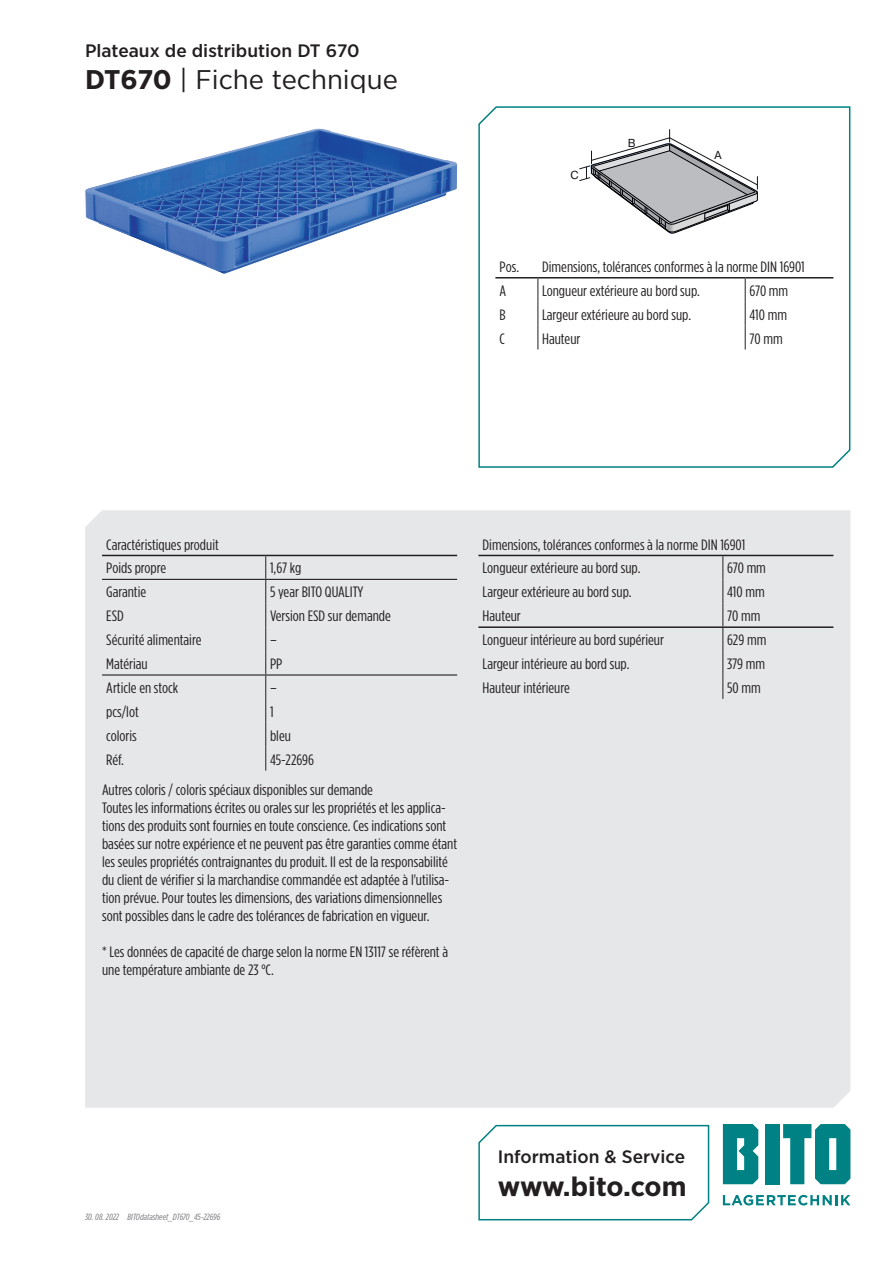
<style>
.page{position:relative;width:893px;height:1263px;background:#fff}
.page>*{position:absolute;margin:0;border:0;box-sizing:border-box;transform-origin:0 0}
.t1{font:27px "Gotham Narrow";color:#231f20;scale:1.1 1}
.t2{font:700 27px "Gotham Narrow";letter-spacing:-.015em;color:#231f20;scale:1.1 1}
.t3{font:500 18px "Gotham Narrow";color:#231f20;scale:1.1 1}
.t4{font:15px/18px "Gotham Condensed";color:#231f20;scale:1.1 1}
.t5{font:11.55px "Bito Pragmatica";color:#131618}
.t6{font:italic 9px "Gotham Condensed";letter-spacing:-.005em;color:#76787b;scale:1.1 1}
.s1{font-weight:700}
</style>
<div class="page">
<div style="left:85px;top:510px;width:765px;height:598px;background:#e6e7e9"></div>
<svg style="left:723px;top:1195px;width:127px;height:10px"></svg>
<div style="left:765px;top:1124px;width:15px;height:60px;background:#008183"></div>
<svg style="left:723px;top:1124px;width:35px;height:60px;background:#1e8f91"></svg>
<svg style="left:783px;top:1124px;width:67px;height:60px"></svg>
<svg style="left:478px;top:1124px;width:232px;height:97px"></svg>
<svg style="left:478px;top:106px;width:373px;height:362px"></svg>
<hr style="left:102px;top:555px;width:164px;height:1px;background:#231f20">
<hr style="left:266px;top:555px;width:191px;height:1px;background:#231f20">
<hr style="left:102px;top:579px;width:164px;height:1px;background:#231f20">
<hr style="left:266px;top:579px;width:191px;height:1px;background:#231f20">
<hr style="left:102px;top:674px;width:164px;height:1px;background:#231f20">
<hr style="left:266px;top:674px;width:191px;height:1px;background:#231f20">
<svg style="left:265px;top:556px;width:1px;height:215px"></svg>
<hr style="left:478px;top:555px;width:245px;height:1px;background:#231f20">
<hr style="left:723px;top:555px;width:110px;height:1px;background:#231f20">
<hr style="left:478px;top:626px;width:245px;height:2px;background:#231f20">
<hr style="left:723px;top:626px;width:110px;height:2px;background:#231f20">
<svg style="left:722px;top:556px;width:1px;height:143px"></svg>
<img style="left:85px;top:129px;width:372px;height:145px">
<img style="left:581px;top:139px;width:187px;height:99px">
<svg style="left:579px;top:130px;width:179px;height:104px"></svg>
<hr style="left:495px;top:277px;width:43px;height:1px;background:#231f20">
<hr style="left:538px;top:277px;width:207px;height:1px;background:#231f20">
<hr style="left:745px;top:277px;width:88px;height:1px;background:#231f20">
<svg style="left:537px;top:278px;width:1px;height:71px"></svg>
<svg style="left:745px;top:278px;width:1px;height:71px"></svg>
<p class="t3" style="left:85px;top:39px;width:251px">Plateaux de distribution DT 670</p>
<h1 class="t1" style="left:85px;top:63px;width:286px"><span class="s1">DT670</span> | Fiche technique</h1>
<p class="t5" style="left:570px;top:168px;width:10px">C</p>
<p class="t5" style="left:628px;top:136px;width:9px">B</p>
<p class="t5" style="left:714px;top:148px;width:9px">A</p>
<p class="t4" style="left:500px;top:257px;width:19px">Pos.</p>
<p class="t4" style="left:542px;top:257px;width:240px">Dimensions, tolérances conformes à la norme DIN 16901</p>
<p class="t4" style="left:500px;top:281px;width:8px">A</p>
<p class="t4" style="left:542px;top:281px;width:145px">Longueur extérieure au bord sup.</p>
<p class="t4" style="left:749px;top:281px;width:37px">670 mm</p>
<p class="t4" style="left:500px;top:305px;width:7px">B</p>
<p class="t4" style="left:542px;top:305px;width:137px">Largeur extérieure au bord sup.</p>
<p class="t4" style="left:749px;top:305px;width:36px">410 mm</p>
<p class="t4" style="left:500px;top:329px;width:6px">C</p>
<p class="t4" style="left:542px;top:329px;width:36px">Hauteur</p>
<p class="t4" style="left:749px;top:329px;width:32px">70 mm</p>
<p class="t4" style="left:106px;top:532px;width:104px;line-height:23.9px">Caractéristiques produit<br>Poids propre</p>
<p class="t4" style="left:270px;top:559px;width:30px">1,67 kg</p>
<p class="t4" style="left:106px;top:583px;width:38px">Garantie</p>
<p class="t4" style="left:270px;top:583px;width:86px">5 year BITO QUALITY</p>
<p class="t4" style="left:106px;top:607px;width:17px">ESD</p>
<p class="t4" style="left:270px;top:607px;width:111px">Version ESD sur demande</p>
<p class="t4" style="left:106px;top:631px;width:88px">Sécurité alimentaire</p>
<p class="t4" style="left:270px;top:631px;width:8px">–</p>
<p class="t4" style="left:106px;top:655px;width:39px">Matériau</p>
<p class="t4" style="left:270px;top:655px;width:13px">PP</p>
<p class="t4" style="left:106px;top:679px;width:67px">Article en stock</p>
<p class="t4" style="left:270px;top:679px;width:8px">–</p>
<p class="t4" style="left:106px;top:702px;width:31px">pcs/lot</p>
<p class="t4" style="left:270px;top:702px;width:5px">1</p>
<p class="t4" style="left:106px;top:726px;width:29px">coloris</p>
<p class="t4" style="left:270px;top:726px;width:21px">bleu</p>
<p class="t4" style="left:106px;top:750px;width:18px">Réf.</p>
<p class="t4" style="left:270px;top:750px;width:41px">45-22696</p>
<p class="t4" style="left:102px;top:780px;width:324px">Autres coloris / coloris spéciaux disponibles sur demande<br>Toutes les informations écrites ou orales sur les propriétés et les applica&shy;tions des produits sont fournies en toute conscience. Ces indications sont basées sur notre expérience et ne peuvent pas être garanties comme étant les seules propriétés contraignantes du produit. Il est de la responsabilité du client de vérifier si la marchandise commandée est adaptée à l'utilisa&shy;tion prévue. Pour toutes les dimensions, des variations dimensionnelles sont possibles dans le cadre des tolérances de fabrication en vigueur.</p>
<p class="t4" style="left:102px;top:942px;width:316px">* Les données de capacité de charge selon la norme EN 13117 se réfèrent à une température ambiante de 23 °C.</p>
<p class="t4" style="left:483px;top:532px;width:240px;line-height:23.9px">Dimensions, tolérances conformes à la norme DIN 16901<br>Longueur extérieure au bord sup.</p>
<p class="t4" style="left:727px;top:559px;width:37px">670 mm</p>
<p class="t4" style="left:483px;top:583px;width:137px">Largeur extérieure au bord sup.</p>
<p class="t4" style="left:727px;top:583px;width:36px">410 mm</p>
<p class="t4" style="left:483px;top:607px;width:36px">Hauteur</p>
<p class="t4" style="left:727px;top:607px;width:32px">70 mm</p>
<p class="t4" style="left:483px;top:631px;width:166px">Longueur intérieure au bord supérieur</p>
<p class="t4" style="left:727px;top:631px;width:37px">629 mm</p>
<p class="t4" style="left:483px;top:655px;width:135px">Largeur intérieure au bord sup.</p>
<p class="t4" style="left:727px;top:655px;width:36px">379 mm</p>
<p class="t4" style="left:483px;top:679px;width:81px">Hauteur intérieure</p>
<p class="t4" style="left:727px;top:679px;width:32px">50 mm</p>
<p class="t6" style="left:85px;top:1212px;width:32px">30. 08. 2022</p>
<p class="t6" style="left:128px;top:1212px;width:86px">BITOdatasheet_DT670_45-22696</p>
<p class="t3" style="left:498px;top:1145px;width:172px">Information &amp; Service</p>
<h1 class="t2" style="left:498px;top:1169px;width:173px">www.bito.com</h1>
</div>
